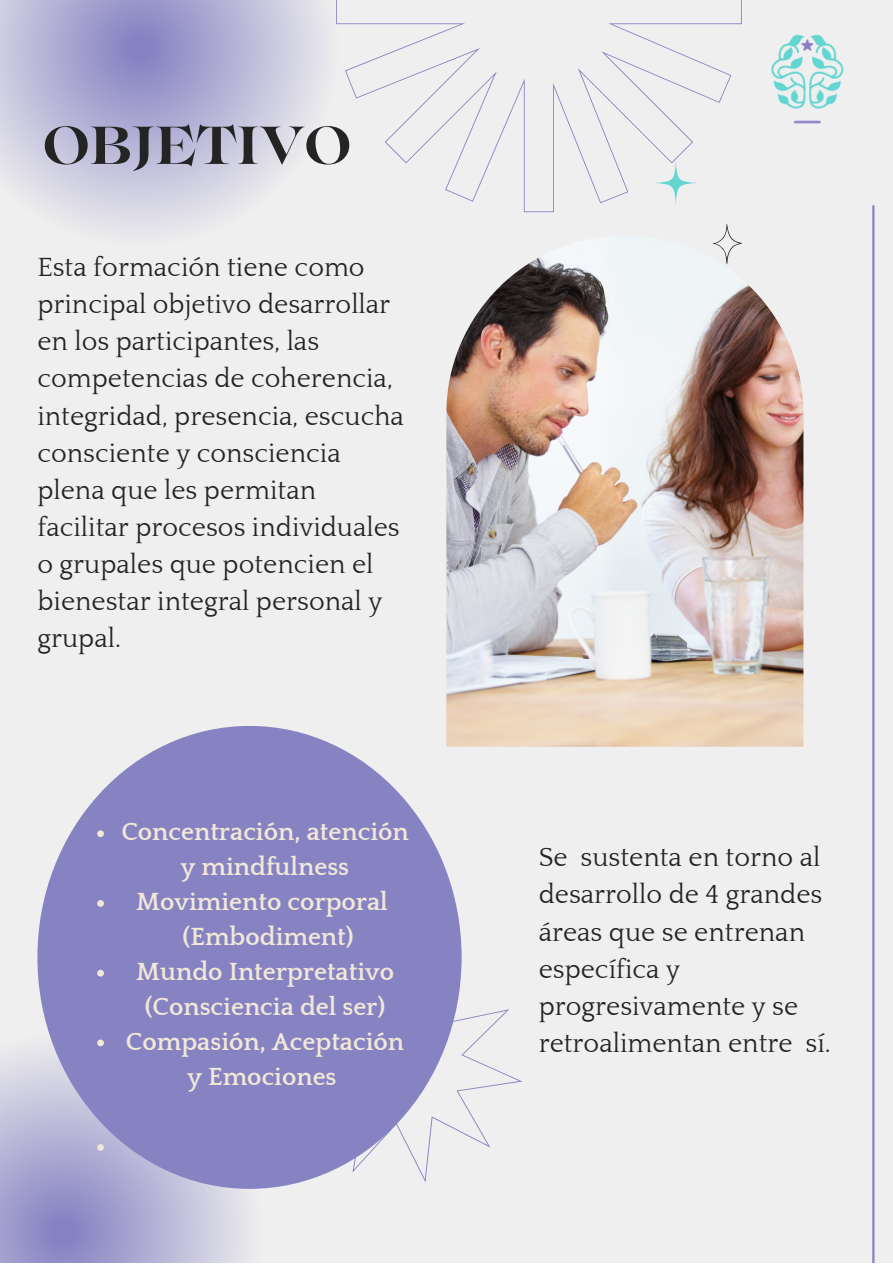
<style>
.page{position:relative;width:893px;height:1264px;background:#fff}
.page>*{position:absolute;margin:0;border:0;box-sizing:border-box;transform-origin:0 0}
.t1{font:700 53.1px "Lovelace";color:#242424}
.t2{font:27px/37px "Quattrocento";color:#242424}
.t3{font:700 25.5px/34.8px "Quattrocento";color:#f1e8d7;text-align:center}
</style>
<div class="page">
<div style="left:0;top:0;width:892px;height:1262px;background:#efefef"></div>
<svg style="left:0;top:0;width:322px;height:230px"></svg>
<svg style="left:0;top:1018px;width:280px;height:244px"></svg>
<svg style="left:336px;top:0;width:385px;height:212px"></svg>
<svg style="left:299px;top:948px;width:223px;height:234px"></svg>
<div style="left:37px;top:726px;width:424px;height:462px;background:#8783c3;border-radius:50%"></div>
<img style="left:446px;top:239px;width:357px;height:507px">
<hr style="left:872px;top:206px;width:2px;height:1056px;background:#8783c3">
<svg style="left:653px;top:161px;width:44px;height:44px"></svg>
<svg style="left:713px;top:224px;width:30px;height:40px"></svg>
<svg style="left:97px;top:830px;width:7px;height:7px"></svg>
<svg style="left:97px;top:900px;width:7px;height:6px"></svg>
<svg style="left:97px;top:969px;width:7px;height:7px"></svg>
<svg style="left:97px;top:1039px;width:7px;height:7px"></svg>
<svg style="left:97px;top:1144px;width:7px;height:6px"></svg>
<img style="left:721px;top:0;width:123px;height:124px">
<p class="t1" style="left:43px;top:126px;width:309px">OBJETIVO</p>
<p class="t2" style="left:37px;top:250px;width:368px">Esta formación tiene como principal objetivo desarrollar en los participantes, las competencias de coherencia, integridad, presencia, escucha consciente y consciencia plena que les permitan facilitar procesos individuales o grupales que potencien el bienestar integral personal y grupal.</p>
<p class="t3" style="left:121px;top:815px;width:289px">Concentración, atención y mindfulness</p>
<p class="t3" style="left:136px;top:885px;width:253px">Movimiento corporal (Embodiment)</p>
<p class="t3" style="left:136px;top:955px;width:259px">Mundo Interpretativo (Consciencia del ser)</p>
<p class="t3" style="left:126px;top:1024px;width:280px">Compasión, Aceptación y Emociones</p>
<p class="t2" style="left:538px;top:839px;width:293px">Se sustenta en torno al desarrollo de 4 grandes áreas que se entrenan específica y progresivamente y se retroalimentan entre sí.</p>
</div>
